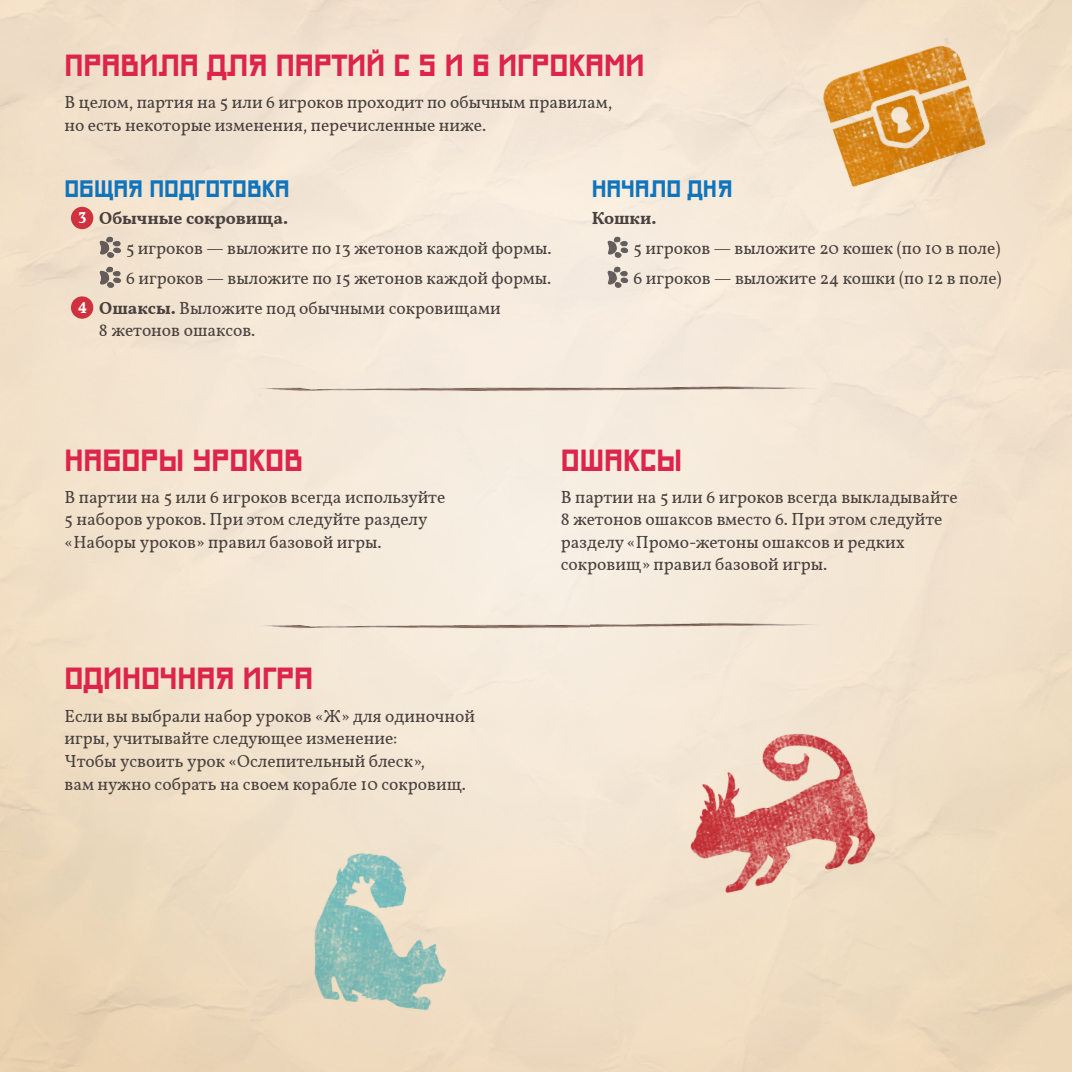
<style>
.page{position:relative;width:1072px;height:1072px;background:#fff}
.page>*{position:absolute;margin:0;border:0;box-sizing:border-box;transform-origin:0 0}
.t1{font:700 31.5px "Just Square LT Std Cyr";color:#dd244b}
.t2{font:700 24.5px "Just Square LT Std Cyr";color:#1074bc}
.Bullets_in_bullets_w{font:17.5px/22.4px "Vollkorn";color:#49413f}
.Bullets{font:17.5px "Vollkorn";color:#49413f}
.Bullets_with_circle{font:17.5px "Vollkorn";color:#49413f}
.Bullets_with_circle-2{font:700 17.5px "Vollkorn";color:#49413f}
.Number_in_bullets{font:700 15.75px "Vollkorn";color:#fff}
.s1{font-weight:700}
</style>
<div class="page">
<img style="left:0;top:0;width:1071px;height:1071px">
<img style="left:250px;top:372px;width:573px;height:22px">
<img style="left:250px;top:609px;width:573px;height:22px">
<div style="left:71px;top:207px;width:22px;height:22px;background:#cf313f;border-radius:50%"></div>
<img style="left:99px;top:235px;width:24px;height:25px">
<img style="left:99px;top:265px;width:24px;height:25px">
<div style="left:71px;top:296px;width:22px;height:23px;background:#cf313f;border-radius:50%"></div>
<img style="left:606px;top:235px;width:24px;height:25px">
<img style="left:606px;top:265px;width:24px;height:25px">
<img style="left:790px;top:15px;width:257px;height:258px">
<img style="left:649px;top:678px;width:250px;height:251px">
<img style="left:273px;top:829px;width:231px;height:231px">
<h1 class="t1" style="left:64px;top:49px;width:581px">ПРАВИЛА ДЛЯ ПАРТИЙ С 5 И 6 ИГРОКАМИ</h1>
<p class="Bullets_in_bullets_w" style="left:64px;top:92px;width:549px">В целом, партия на 5 или 6 игроков проходит по обычным правилам,</p>
<p class="Bullets_in_bullets_w" style="left:64px;top:114px;width:423px">но есть некоторые изменения, перечисленные ниже.</p>
<h2 class="t2" style="left:64px;top:176px;width:227px">ОБЩАЯ ПОДГОТОВКА</h2>
<p class="Number_in_bullets" style="left:79px;top:206px;width:10px">3</p>
<p class="Bullets_with_circle-2" style="left:99px;top:205px;width:190px">Обычные сокровища.</p>
<p class="Bullets_in_bullets_w" style="left:126px;top:237px;width:427px">5 игроков — выложите по 13 жетонов каждой формы.</p>
<p class="Bullets_in_bullets_w" style="left:126px;top:267px;width:427px">6 игроков — выложите по 15 жетонов каждой формы.</p>
<p class="Number_in_bullets" style="left:78px;top:296px;width:11px">4</p>
<p class="Bullets_with_circle" style="left:99px;top:295px;width:403px"><span class="s1">Ошаксы.</span> Выложите под обычными сокровищами</p>
<p class="Bullets_with_circle" style="left:99px;top:317px;width:158px">8 жетонов ошаксов.</p>
<h2 class="t2" style="left:592px;top:176px;width:142px">НАЧАЛО ДНЯ</h2>
<p class="Bullets_with_circle-2" style="left:592px;top:205px;width:66px">Кошки.</p>
<p class="Bullets" style="left:633px;top:235px;width:368px">5 игроков — выложите 20 кошек (по 10 в поле)</p>
<p class="Bullets" style="left:633px;top:265px;width:370px">6 игроков — выложите 24 кошки (по 12 в поле)</p>
<h1 class="t1" style="left:64px;top:443px;width:240px">НАБОРЫ УРОКОВ</h1>
<p class="Bullets_in_bullets_w" style="left:64px;top:486px;width:382px">В партии на 5 или 6 игроков всегда используйте<br>5 наборов уроков. При этом следуйте разделу «Наборы уроков» правил базовой игры.</p>
<h1 class="t1" style="left:64px;top:662px;width:250px">ОДИНОЧНАЯ ИГРА</h1>
<p class="Bullets_in_bullets_w" style="left:64px;top:705px;width:412px">Если вы выбрали набор уроков «Ж» для одиночной</p>
<p class="Bullets_in_bullets_w" style="left:64px;top:727px;width:334px">игры, учитывайте следующее изменение:</p>
<p class="Bullets_in_bullets_w" style="left:64px;top:750px;width:362px">Чтобы усвоить урок «Ослепительный блеск»,</p>
<p class="Bullets_in_bullets_w" style="left:64px;top:773px;width:403px">вам нужно собрать на своем корабле 10 сокровищ.</p>
<h1 class="t1" style="left:561px;top:443px;width:123px">ОШАКСЫ</h1>
<p class="Bullets_in_bullets_w" style="left:561px;top:486px;width:398px">В партии на 5 или 6 игроков всегда выкладывайте 8 жетонов ошаксов вместо 6. При этом следуйте разделу «Промо-жетоны ошаксов и редких сокровищ» правил базовой игры.</p>
</div>
